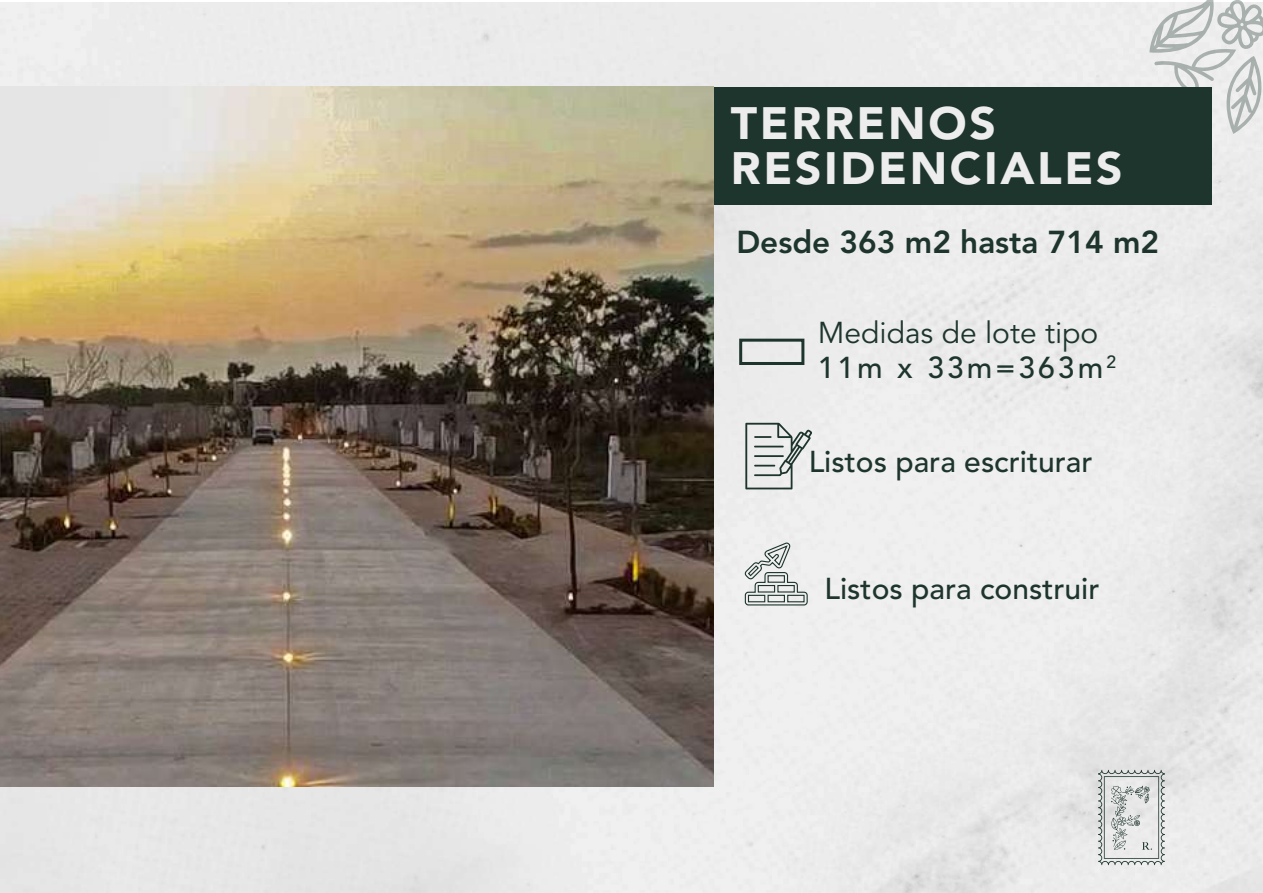
<style>
.page{position:relative;width:1263px;height:893px;background:#fff}
.page>*{position:absolute;margin:0;border:0;box-sizing:border-box;transform-origin:0 0}
.t1{font:900 45px/45px "Avenir";letter-spacing:.06em;color:#eeedee}
.t2{font:800 31.5px "Avenir";color:#1d352c}
.t3{font:500 30px "Avenir";color:#1d352c}
.t4{font:30px/34.5px "Avenir";color:#1d352c}
.s1{font-weight:500}
</style>
<div class="page">
<div style="left:0;top:3px;width:1263px;height:890px;background:#ececec"></div>
<svg style="left:1149px;top:0;width:114px;height:134px"></svg>
<svg style="left:1098px;top:770px;width:67px;height:95px"></svg>
<div style="left:714px;top:87px;width:497px;height:117px;background:#1d352c"></div>
<img style="left:0;top:87px;width:714px;height:700px">
<div style="left:739px;top:339px;width:65px;height:26px;border:3px solid #1d352c"></div>
<svg style="left:745px;top:423px;width:67px;height:66px"></svg>
<svg style="left:744px;top:542px;width:64px;height:64px"></svg>
<h1 class="t1" style="left:731px;top:99px;width:393px">TERRENOS<br>RESIDENCIALES</h1>
<p class="t2" style="left:736px;top:217px;width:424px">Desde 363 m2 hasta 714 m2</p>
<p class="t4" style="left:818px;top:316px;width:300px">Medidas de lote tipo<br><span class="s1">11m x 33m=363m</span><sup>2</sup></p>
<p class="t3" style="left:809px;top:436px;width:285px">Listos para escriturar</p>
<p class="t3" style="left:824px;top:562px;width:277px">Listos para construir</p>
</div>
